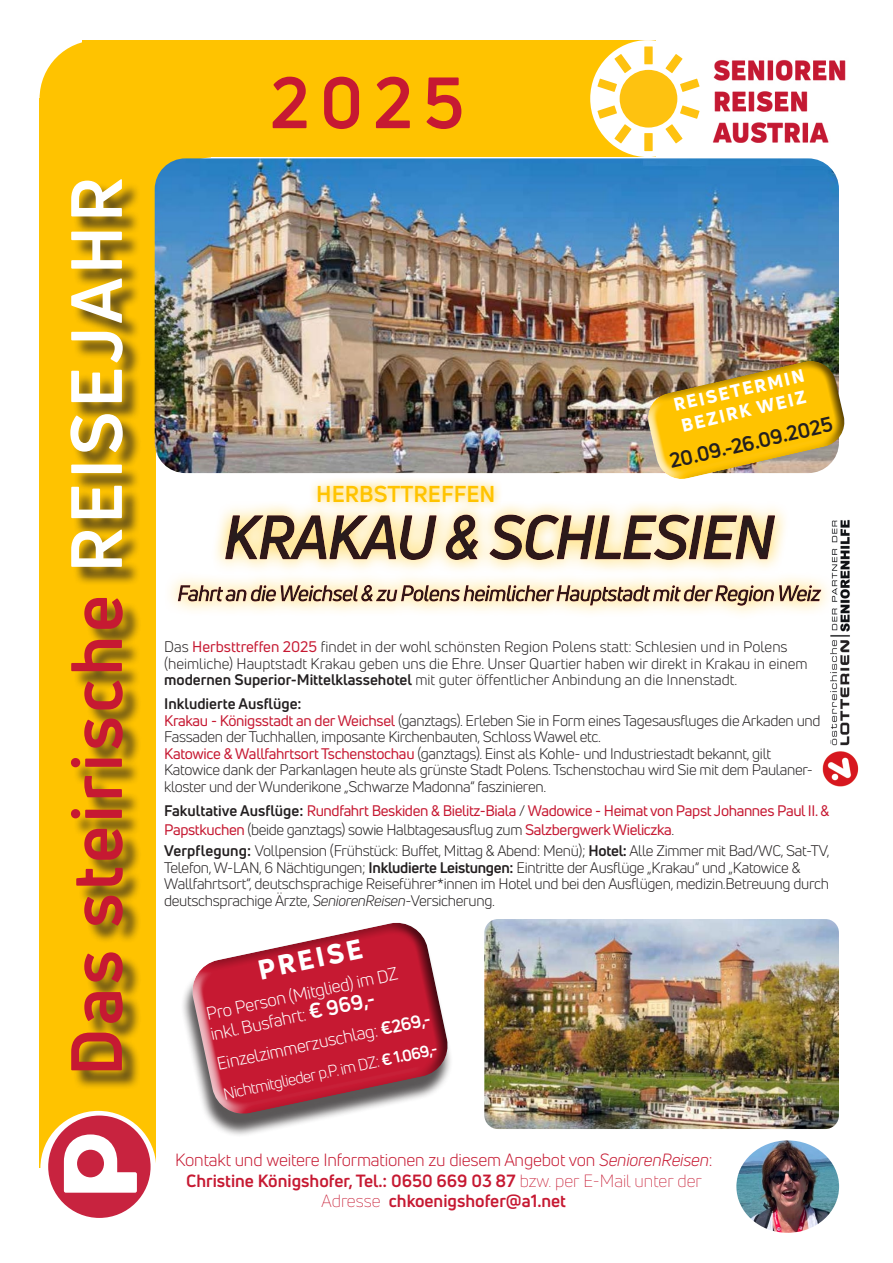
<style>
.page{position:relative;width:893px;height:1263px;background:#fff}
.page>*{position:absolute;margin:0;border:0;box-sizing:border-box;transform-origin:0 0}
.t1{font:700 70.8px "Uni Neue";letter-spacing:.05em;color:#c61932}
.t2{font:800 27.15px "Uni Neue";color:#fff}
.t3{font:700 22.5px "Uni Neue";color:#ffc300}
.t4{font:700 20.4px "Uni Neue";color:#231f20}
.t5{font:800 17.85px/21.5px "Uni Neue";color:#fff}
.t6{font:17.55px/20.7px "Uni Neue";color:#fff}
.t7{font:700 17.4px/20.4px "Uni Neue";color:#c61932;text-align:center}
.t8{font:15.9px "Uni Neue";color:#fff}
.t9{font:15px/16.5px "Uni Neue";letter-spacing:-.02em;color:#231f20}
.t10{font:15px/16.5px "Uni Neue";color:#231f20}
.t11{font:15px/19.5px "Uni Neue";letter-spacing:-.025em;color:#c61932}
.t12{font:700 15px "Uni Neue";color:#231f20}
.s1{color:#fff}
.s2{color:#c61932}
.s3{font-weight:700}
.s4{font-weight:700;color:#231f20}
.s5{color:#231f20}
.s6{font-style:italic}
.s7{font-weight:700;font-size:20.7px}
.s8{font-weight:400}
.s9{font-weight:400;font-style:italic}
.s10{font-weight:300}
</style>
<div class="page">
<div style="left:82px;top:40px;width:574px;height:117px;background:#ffc300"></div>
<div style="left:40px;top:99px;width:116px;height:1069px;background:#ffc300"></div>
<div style="left:40px;top:40px;width:115px;height:117px;background:#ffc300;border-radius:50%"></div>
<div style="left:590px;top:40px;width:116px;height:117px;background:#fff;border-radius:50%"></div>
<div style="left:620px;top:70px;width:57px;height:58px;background:#fec210;border-radius:50%"></div>
<div style="left:644px;top:133px;width:9px;height:18px;background:#fec210"></div>
<svg style="left:597px;top:105px;width:34px;height:38px"></svg>
<svg style="left:597px;top:79px;width:20px;height:13px"></svg>
<svg style="left:614px;top:54px;width:17px;height:19px"></svg>
<div style="left:644px;top:46px;width:9px;height:18px;background:#fec210"></div>
<svg style="left:665px;top:54px;width:17px;height:19px"></svg>
<svg style="left:680px;top:79px;width:20px;height:13px"></svg>
<svg style="left:665px;top:105px;width:34px;height:38px"></svg>
<div style="left:40px;top:1111px;width:116px;height:114px;background:#fff;border-radius:50%"></div>
<svg style="left:48px;top:1115px;width:103px;height:103px"></svg>
<div style="left:72px;top:182px;width:70px;height:908px;background:#231f20;opacity:.75"></div>
<img style="left:822px;top:664px;width:37px;height:123px">
<img style="left:712px;top:59px;width:134px;height:83px">
<img style="left:484px;top:919px;width:355px;height:210px">
<img style="left:155px;top:158px;width:684px;height:315px">
<div style="left:158px;top:483px;width:702px;height:181px;background:#d1232a;opacity:.75"></div>
<div style="left:308px;top:476px;width:195px;height:35px;background:#ffc300;opacity:.75"></div>
<img style="left:641px;top:353px;width:211px;height:132px">
<div style="left:181px;top:930px;width:272px;height:208px;background:#231f20;opacity:.75"></div>
<svg style="left:185px;top:930px;width:241px;height:190px"></svg>
<svg style="left:199px;top:922px;width:254px;height:197px;fill:#c61932"></svg>
<img style="left:736px;top:1140px;width:103px;height:93px">
<p class="t1" style="left:52px;top:1076px;width:900px;rotate:-90deg">Das steirische <span class="s1">REISEJAHR</span></p>
<p class="t1" style="left:270px;top:58px;width:196px">2025</p>
<p class="t3" style="left:316px;top:480px;width:181px">HERBSTTREFFEN</p>
<p class="t5" style="left:671px;top:394px;width:135px;rotate:-13deg">REISETERMIN<br>BEZIRK WEIZ</p>
<p class="t4" style="left:667px;top:449px;width:168px;rotate:-13deg">20.09.-26.09.2025</p>
<p class="t10" style="left:164px;top:638px;width:645px">Das <span class="s2">Herbsttreffen 2025</span> findet in der wohl schönsten Region Polens statt: Schlesien und in Polens (heimliche) Hauptstadt Krakau geben uns die Ehre. Unser Quartier haben wir direkt in Krakau in einem <span class="s3">modernen Superior-Mittelklassehotel</span> mit guter öffentlicher Anbindung an die Innenstadt.</p>
<p class="t12" style="left:164px;top:694px;width:139px">Inkludierte Ausflüge:</p>
<p class="t9" style="left:164px;top:712px;width:658px"><span class="s2">Krakau - Königsstadt an der Weichsel</span> (ganztags). Erleben Sie in Form eines Tagesausfluges die Arkaden und<br>Fassaden der Tuchhallen, imposante Kirchenbauten, Schloss Wawel etc.</p>
<p class="t9" style="left:164px;top:745px;width:650px"><span class="s2">Katowice &amp; Wallfahrtsort Tschenstochau</span> (ganztags). Einst als Kohle- und Industriestadt bekannt, gilt<br>Katowice dank der Parkanlagen heute als grünste Stadt Polens. Tschenstochau wird Sie mit dem Paulaner&shy;kloster und der Wunderikone „Schwarze Madonna“ faszinieren.</p>
<p class="t11" style="left:164px;top:800px;width:667px"><span class="s4">Fakultative Ausflüge:</span> Rundfahrt Beskiden &amp; Bielitz-Biala <span class="s5">/</span> Wadowice - Heimat von Papst Johannes Paul II. &amp;<br>Papstkuchen <span class="s5">(beide ganztags) sowie Halbtagesausflug zum</span> Salzbergwerk Wieliczka<span class="s5">.</span></p>
<p class="t9" style="left:164px;top:842px;width:667px"><span class="s3">Verpflegung:</span> Vollpension (Frühstück: Buffet, Mittag &amp; Abend: Menü); <span class="s3">Hotel:</span> Alle Zimmer mit Bad/WC, Sat-TV, Telefon, W-LAN, 6 Nächtigungen; <span class="s3">Inkludierte Leistungen:</span> Eintritte der Ausflüge „Krakau“ und „Katowice &amp; Wallfahrtsort“, deutschsprachige Reiseführer*innen im Hotel und bei den Ausflügen, medizin.Betreuung durch deutschsprachige Ärzte, <span class="s6">SeniorenReisen</span>-Versicherung.</p>
<p class="t2" style="left:255px;top:952px;width:107px;rotate:-12deg">PREISE</p>
<p class="t6" style="left:204px;top:1004px;width:197px;rotate:-12deg">Pro Person (Mitglied) im DZ inkl. Busfahrt: <span class="s7">€ 969,-</span></p>
<p class="t6" style="left:215px;top:1053px;width:220px;rotate:-12deg">Einzelzimmerzuschlag: <span class="s3">€269,-</span></p>
<p class="t8" style="left:222px;top:1085px;width:220px;rotate:-12deg">Nichtmitglieder p.P. im DZ: <span class="s3">€ 1.069,-</span></p>
<p class="t7" style="left:175px;top:1149px;width:539px"><span class="s8">Kontakt und weitere Informationen zu diesem Angebot von</span> <span class="s9">SeniorenReisen</span><span class="s8">:<br></span>Christine Königshofer, Tel.: 0650 669 03 87 <span class="s10">bzw. per E-Mail unter der<br>Adresse</span> chkoenigshofer@a1.net</p>
</div>
